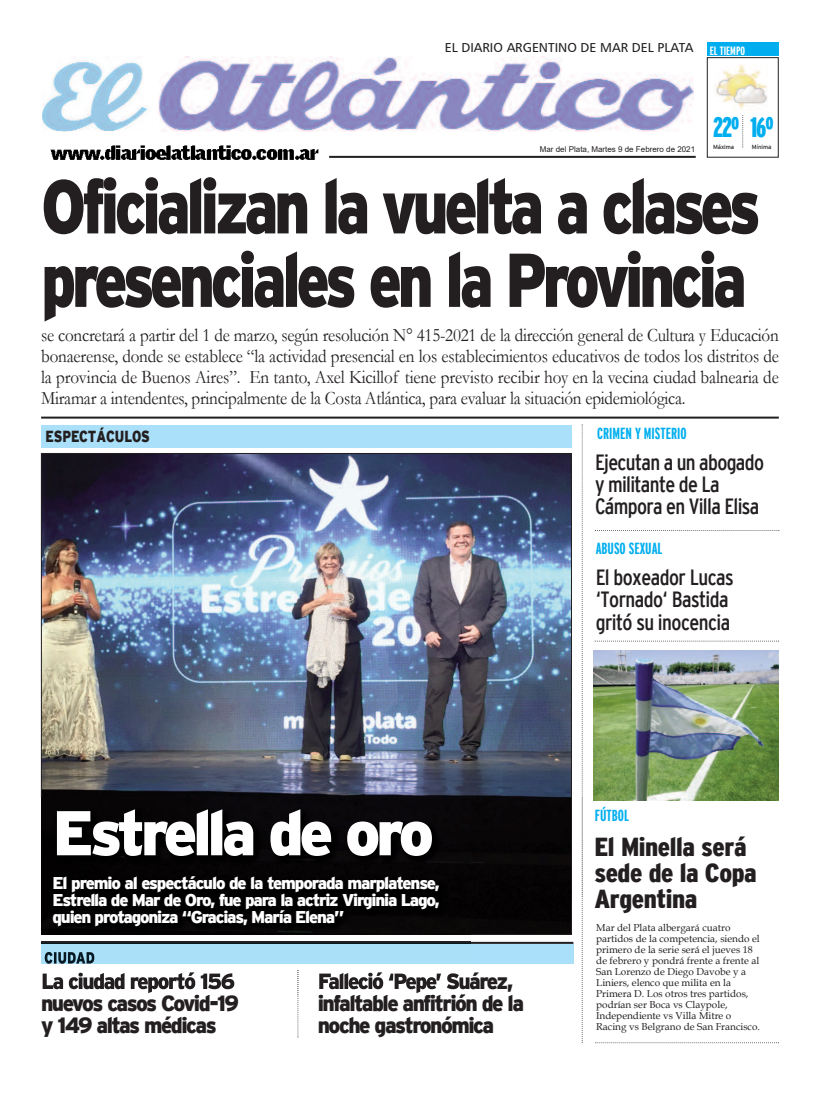
<style>
.page{position:relative;width:820px;height:1095px;background:#fff}
.page>*{position:absolute;margin:0;border:0;box-sizing:border-box;transform-origin:0 0}
.t1{font:900 76px/73.4px "Interstate";letter-spacing:-.07em;color:#231f20;scale:.81 1}
.t2{font:900 63px "Interstate";letter-spacing:-.07em;color:#fff}
.t3{font:900 extra-condensed 28px "Interstate";color:#00aeef}
.t4{font:900 condensed 26px/26px "Interstate";letter-spacing:-.015em;color:#231f20;scale:1.07 1}
.t5{font:condensed 22px/22px "Interstate";letter-spacing:-.03em;color:#231f20}
.t6{font:900 22px/22px "Interstate";letter-spacing:-.07em;color:#231f20;scale:.95 1}
.t7{font:19px/21px "Garamond";letter-spacing:-.015em;color:#231f20;text-align:justify;scale:.9 1}
.t8{font:900 17px/17px "Interstate";letter-spacing:-.07em;color:#fff;text-align:justify}
.t9{font:700 extra-condensed 16px "Interstate";color:#00aeef}
.t10{font:900 16px "Interstate";letter-spacing:-.01em;color:#231f20;scale:.8 1}
.t11{font:13px "Humanist 777 BT Roman B";color:#231f20}
.t12{font:700 extra-condensed 12px "Interstate";color:#fff}
.t13{font:10px/11px "Book Antiqua";color:#231f20}
.t14{font:8px "Arial";color:#231f20}
.t15{font:6px "Interstate";letter-spacing:-.005em;color:#231f20}
</style>
<div class="page">
<div style="left:41px;top:942px;width:532px;height:21px;background:#aae0f9"></div>
<img style="left:43px;top:455px;width:526px;height:477px">
<svg style="left:581px;top:424px;width:1px;height:617px"></svg>
<hr style="left:41px;top:941px;width:532px;height:2px;background:#231f20">
<hr style="left:41px;top:416px;width:737px;height:2px;background:#231f20">
<div style="left:41px;top:425px;width:530px;height:23px;background:#aae0f9"></div>
<svg style="left:595px;top:530px;width:184px;height:1px"></svg>
<svg style="left:594px;top:640px;width:183px;height:1px"></svg>
<img style="left:593px;top:651px;width:185px;height:149px">
<div style="left:470px;top:797px;width:102px;height:100px;background:#080607"></div>
<div style="left:41px;top:797px;width:429px;height:72px;background:#040304"></div>
<img style="left:581px;top:797px;width:1px;height:30px">
<img style="left:42px;top:56px;width:651px;height:75px">
<hr style="left:329px;top:156px;width:366px;height:2px;background:#231f20">
<div style="left:706px;top:57px;width:72px;height:100px;border:1px solid #231f20"></div>
<div style="left:706px;top:43px;width:72px;height:13px;background:#00aeef"></div>
<svg style="left:742px;top:115px;width:1px;height:32px"></svg>
<img style="left:715px;top:65px;width:52px;height:44px">
<img style="left:41px;top:963px;width:429px;height:31px">
<img style="left:41px;top:943px;width:429px;height:17px">
<img style="left:41px;top:897px;width:429px;height:38px">
<img style="left:45px;top:951px;width:49px;height:12px">
<img style="left:46px;top:963px;width:46px;height:1px">
<img style="left:43px;top:972px;width:78px;height:16px">
<img style="left:319px;top:972px;width:97px;height:16px">
<div style="left:42px;top:869px;width:428px;height:28px;background:#020102"></div>
<svg style="left:41px;top:869px;width:1px;height:28px"></svg>
<svg style="left:297px;top:969px;width:1px;height:68px"></svg>
<img style="left:50px;top:145px;width:269px;height:15px">
<p class="t11" style="left:444px;top:40px;width:250px">EL DIARIO ARGENTINO DE MAR DEL PLATA</p>
<p class="t12" style="left:709px;top:44px;width:37px">EL TIEMPO</p>
<p class="t14" style="left:539px;top:145px;width:157px">Mar del Plata, Martes 9 de Febrero de 2021</p>
<h3 class="t3" style="left:713px;top:111px;width:62px">22º 16º</h3>
<p class="t15" style="left:712px;top:143px;width:23px">Máxima</p>
<p class="t15" style="left:751px;top:143px;width:21px">Mínima</p>
<h1 class="t1" style="left:41px;top:169px;width:889px">Oficializan la vuelta a clases presenciales en la Provincia</h1>
<p class="t7" style="left:41px;top:324px;width:820px">se concretará a partir del 1 de marzo, según resolución N° 415-2021 de la dirección general de Cultura y Educación bonaerense, donde se establece “la actividad presencial en los establecimientos educativos de todos los distritos de la provincia de Buenos Aires”. En tanto, Axel Kicillof tiene previsto recibir hoy en la vecina ciudad balnearia de Miramar a intendentes, principalmente de la Costa Atlántica, para evaluar la situación epidemiológica.</p>
<p class="t10" style="left:45px;top:427px;width:132px">ESPECTÁCULOS</p>
<h2 class="t2" style="left:52px;top:796px;width:383px">Estrella de oro</h2>
<p class="t8" style="left:52px;top:874px;width:388px">El premio al espectáculo de la temporada marplatense, Estrella de Mar de Oro, fue para la actriz Virginia Lago, quien protagoniza “Gracias, María Elena”</p>
<p class="t6" style="left:41px;top:991px;width:210px">nuevos casos Covid-19 y 149 altas médicas</p>
<p class="t6" style="left:317px;top:991px;width:218px">infaltable anfitrión de la noche gastronómica</p>
<p class="t9" style="left:597px;top:424px;width:91px">CRIMEN Y MISTERIO</p>
<p class="t5" style="left:594px;top:451px;width:170px">Ejecutan a un abogado y militante de La<br>Cámpora en Villa Elisa</p>
<p class="t9" style="left:595px;top:539px;width:68px">ABUSO SEXUAL</p>
<p class="t5" style="left:595px;top:566px;width:139px">El boxeador Lucas ‘Tornado‘ Bastida gritó su inocencia</p>
<p class="t9" style="left:594px;top:806px;width:36px">FÚTBOL</p>
<h3 class="t4" style="left:594px;top:833px;width:153px">El Minella será sede de la Copa<br>Argentina</h3>
<p class="t13" style="left:596px;top:921px;width:165px">Mar del Plata albergará cuatro partidos de la competencia, siendo el primero de la serie será el jueves 18 de febrero y pondrá frente a frente al San Lorenzo de Diego Davobe y a Liniers, elenco que milita en la Primera D. Los otros tres partidos, podrían ser Boca vs Claypole, Independiente vs Villa Mitre o Racing vs Belgrano de San Francisco.</p>
</div>
